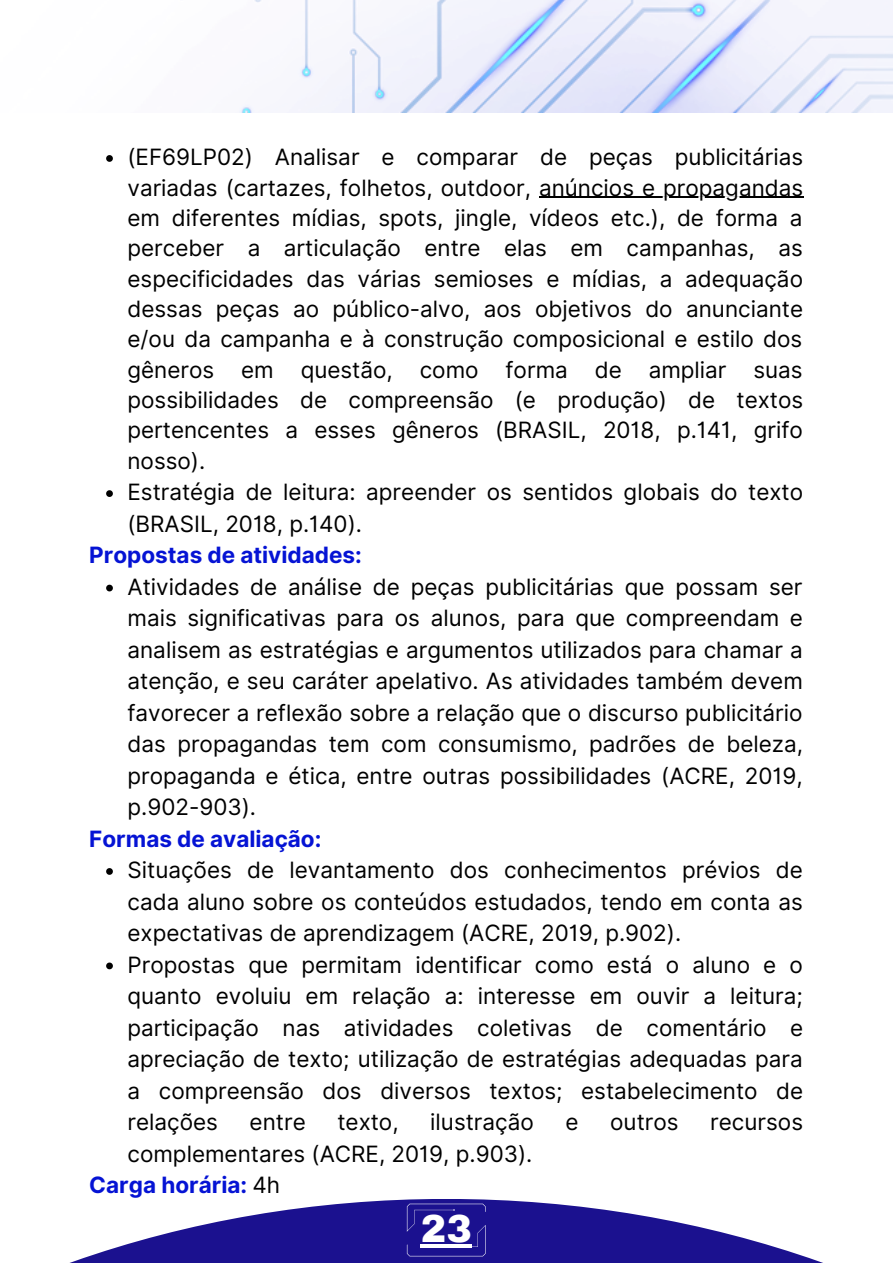
<style>
.page{position:relative;width:893px;height:1264px;background:#fff}
.page>*{position:absolute;margin:0;border:0;box-sizing:border-box;transform-origin:0 0}
.t1{font:900 38.25px "Archivo";color:#fff}
.t2{font:22.5px/31.5px "Inter";color:#000}
.t3{font:700 22.5px "Inter";color:#0513d4}
.s1{font-weight:400;color:#000}
</style>
<div class="page">
<svg style="left:72px;top:1199px;width:748px;height:63px;fill:#1b118f"></svg>
<img style="left:239px;top:0;width:653px;height:112px">
<svg style="left:407px;top:1203px;width:78px;height:53px;background:#241a93"></svg>
<hr style="left:421px;top:1244px;width:51px;height:3px;background:#fff">
<svg style="left:106px;top:155px;width:7px;height:7px"></svg>
<hr style="left:539px;top:197px;width:264px;height:1px;background:#000">
<svg style="left:106px;top:490px;width:7px;height:7px"></svg>
<svg style="left:106px;top:584px;width:7px;height:7px"></svg>
<svg style="left:106px;top:868px;width:7px;height:6px"></svg>
<svg style="left:106px;top:962px;width:7px;height:7px"></svg>
<p class="t2" style="left:127px;top:142px;width:677px;line-height:30.6px">(EF69LP02) Analisar e comparar de peças publicitárias variadas (cartazes, folhetos, outdoor, anúncios e propagandas em diferentes mídias, spots, jingle, vídeos etc.), de forma a perceber a articulação entre elas em campanhas, as especificidades das várias semioses e mídias, a adequação dessas peças ao público-alvo, aos objetivos do anunciante e/ou da campanha e à construção composicional e estilo dos gêneros em questão, como forma de ampliar suas possibilidades de compreensão (e produção) de textos pertencentes a esses gêneros (BRASIL, 2018, p.141, grifo nosso).<br>Estratégia de leitura: apreender os sentidos globais do texto (BRASIL, 2018, p.140).</p>
<p class="t3" style="left:89px;top:541px;width:274px">Propostas de atividades:</p>
<p class="t2" style="left:127px;top:571px;width:677px;text-align:justify">Atividades de análise de peças publicitárias que possam ser mais significativas para os alunos, para que compreendam e analisem as estratégias e argumentos utilizados para chamar a atenção, e seu caráter apelativo. As atividades também devem favorecer a reflexão sobre a relação que o discurso publicitário das propagandas tem com consumismo, padrões de beleza, propaganda e ética, entre outras possibilidades (ACRE, 2019, p.902-903).</p>
<p class="t3" style="left:89px;top:825px;width:233px">Formas de avaliação:</p>
<p class="t2" style="left:127px;top:854px;width:677px">Situações de levantamento dos conhecimentos prévios de cada aluno sobre os conteúdos estudados, tendo em conta as expectativas de aprendizagem (ACRE, 2019, p.902).<br>Propostas que permitam identificar como está o aluno e o quanto evoluiu em relação a: interesse em ouvir a leitura; participação nas atividades coletivas de comentário e apreciação de texto; utilização de estratégias adequadas para a compreensão dos diversos textos; estabelecimento de relações</p>
<p class="t2" style="left:249px;top:1106px;width:58px">entre</p>
<p class="t2" style="left:337px;top:1106px;width:63px">texto,</p>
<p class="t2" style="left:430px;top:1106px;width:105px">ilustração</p>
<p class="t2" style="left:565px;top:1106px;width:15px">e</p>
<p class="t2" style="left:610px;top:1106px;width:70px">outros</p>
<p class="t2" style="left:710px;top:1106px;width:94px">recursos</p>
<p class="t2" style="left:127px;top:1137px;width:406px">complementares (ACRE, 2019, p.903).</p>
<p class="t3" style="left:89px;top:1171px;width:192px">Carga horária: <span class="s1">4h</span></p>
<h1 class="t1" style="left:421px;top:1208px;width:53px">23</h1>
</div>
